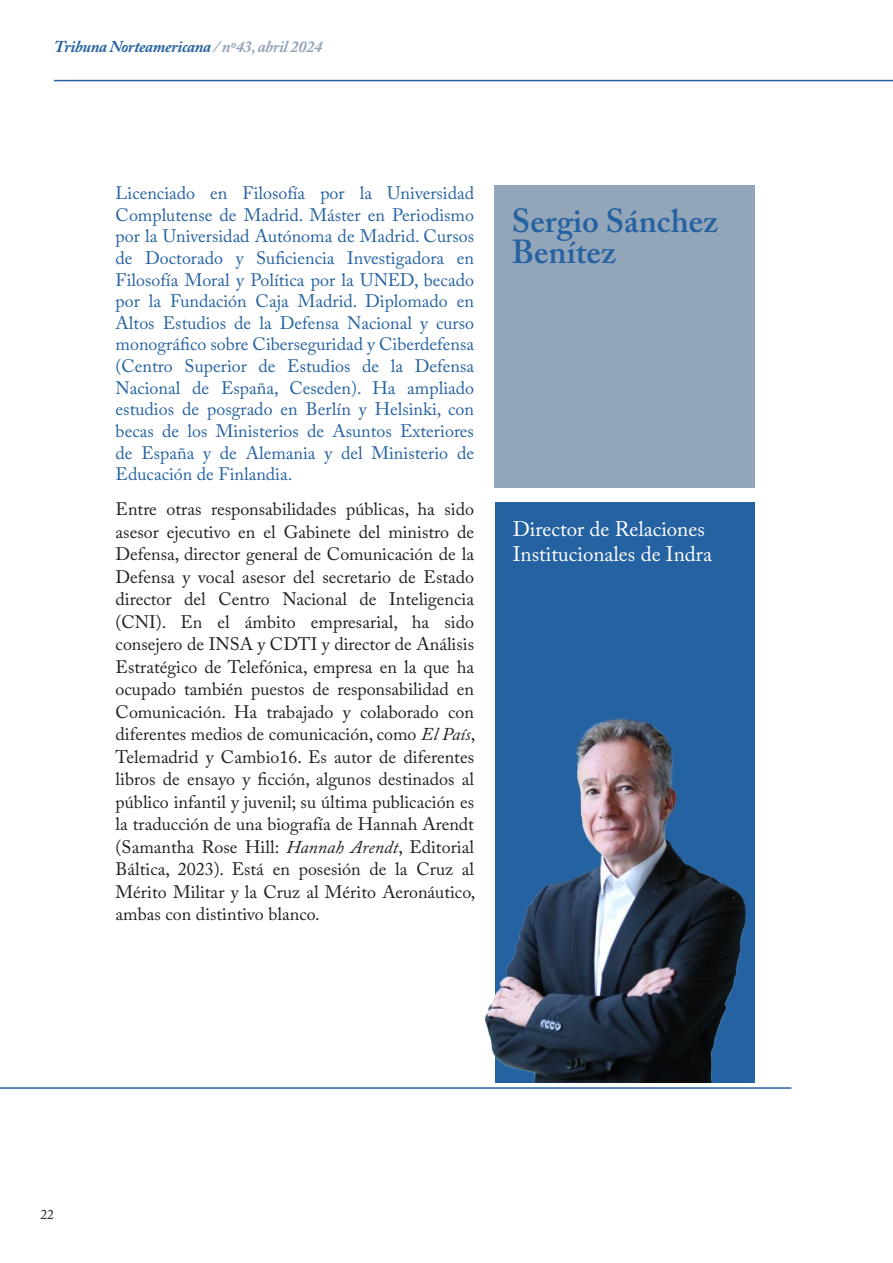
<style>
.page{position:relative;width:893px;height:1263px;background:#fff}
.page>*{position:absolute;margin:0;border:0;box-sizing:border-box;transform-origin:0 0}
.t1{font:600 33px/31.5px "Adobe Caslon Pro";color:#2562a1}
.t2{font:21px/25.2px "Adobe Caslon Pro";color:#fff}
.t3{font:18px/22.5px "Adobe Caslon Pro";color:#231f20;text-align:justify}
.t4{font:18px/21.6px "Adobe Caslon Pro";color:#2562a1;text-align:justify}
.t5{font:italic 700 16.5px "Adobe Caslon Pro";letter-spacing:-.02em;color:#2562a1}
.t6{font:13.5px "Adobe Caslon Pro";color:#231f20}
.s1{color:#93a5b9}
.s2{font-style:italic}
</style>
<div class="page">
<div style="left:494px;top:185px;width:260px;height:302px;background:#93a5b9"></div>
<div style="left:496px;top:502px;width:259px;height:580px;background:#2562a1"></div>
<hr style="left:0;top:1087px;width:791px;height:2px;background:#2562a1">
<img style="left:484px;top:711px;width:262px;height:371px">
<hr style="left:54px;top:80px;width:839px;height:1px;background:#2562a1">
<p class="t5" style="left:54px;top:37px;width:270px">Tribuna Norteamericana <span class="s1">/ nº43, abril 2024</span></p>
<p class="t4" style="left:116px;top:182px;width:360px">Licenciado en Filosofía por la Universidad Complutense de Madrid. Máster en Periodismo por la Universidad Autónoma de Madrid. Cursos de Doctorado y Suficiencia Investigadora en Filosofía Moral y Política por la UNED, becado por la Fundación Caja Madrid. Diplomado en Altos Estudios de la Defensa Nacional y curso monográfico sobre Ciberseguridad y Ciberdefensa (Centro Superior de Estudios de la Defensa Nacional de España, Ceseden). Ha ampliado estudios de posgrado en Berlín y Helsinki, con becas de los Ministerios de Asuntos Exteriores de España y de Alemania y del Ministerio de Educación de Finlandia.</p>
<p class="t3" style="left:116px;top:498px;width:361px">Entre otras responsabilidades públicas, ha sido asesor ejecutivo en el Gabinete del ministro de Defensa, director general de Comunicación de la Defensa y vocal asesor del secretario de Estado director del Centro Nacional de Inteligencia (CNI). En el ámbito empresarial, ha sido consejero de INSA y CDTI y director de Análisis Estratégico de Telefónica, empresa en la que ha ocupado también puestos de responsabilidad en Comunicación. Ha trabajado y colaborado con diferentes medios de comunicación, como <span class="s2">El País</span>, Telemadrid y Cambio16. Es autor de diferentes libros de ensayo y ficción, algunos destinados al público infantil y juvenil; su última publicación es la traducción de una biografía de Hannah Arendt (Samantha Rose Hill: <span class="s2">Hannah Arendt</span>, Editorial Báltica, 2023). Está en posesión de la Cruz al Mérito Militar y la Cruz al Mérito Aeronáutico, ambas con distintivo blanco.</p>
<p class="t1" style="left:512px;top:204px;width:208px">Sergio Sánchez<br>Benítez</p>
<p class="t2" style="left:513px;top:516px;width:201px">Director de Relaciones<br>Institucionales de Indra</p>
<p class="t6" style="left:40px;top:1206px;width:15px">22</p>
</div>
